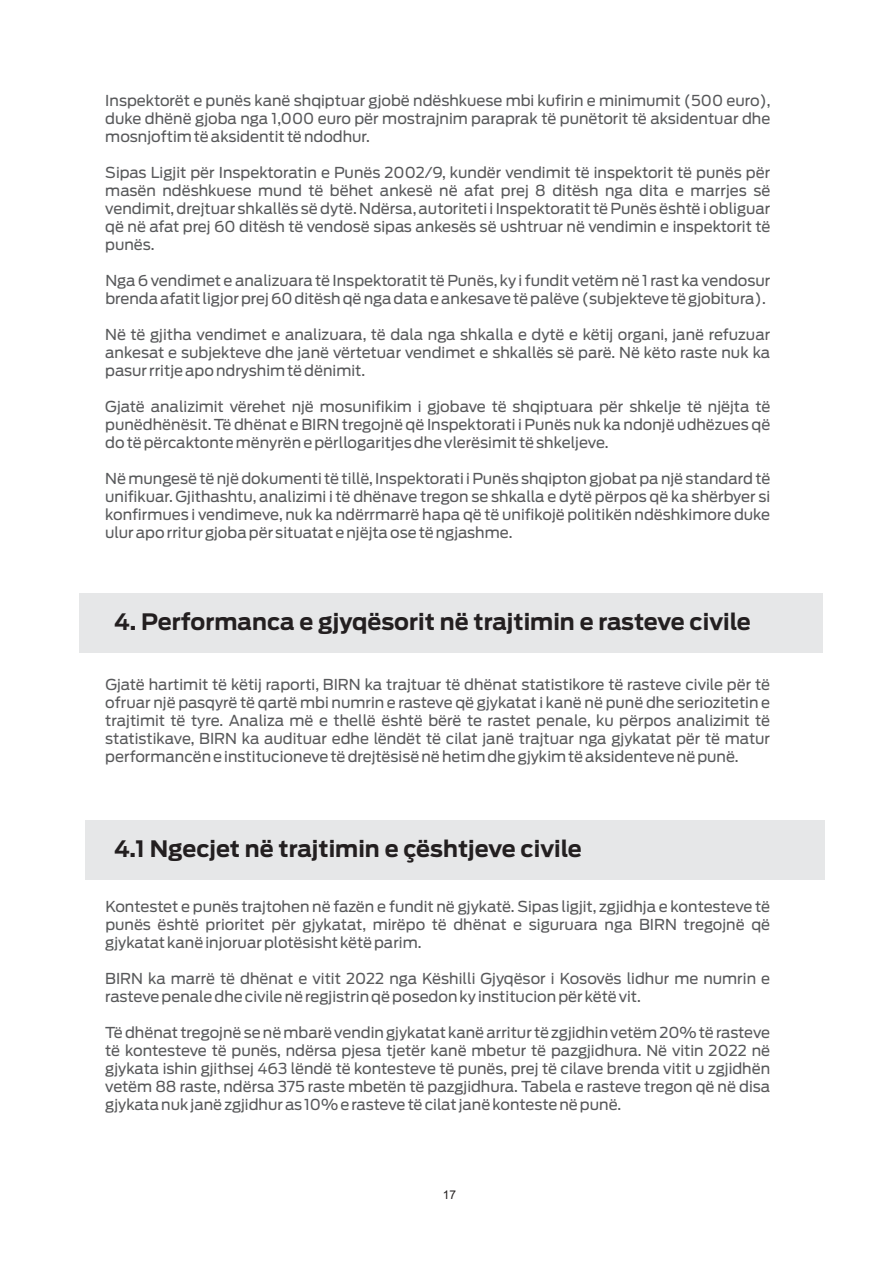
<style>
.page{position:relative;width:893px;height:1263px;background:#fff}
.page>*{position:absolute;margin:0;border:0;box-sizing:border-box;transform-origin:0 0}
.t1{font:700 22.5px "Antenna";color:#231f20}
.t2{font:15px/18px "Antenna";color:#58595b;text-align:justify}
.t3{font:12px "Arial";color:#231f20}
</style>
<div class="page">
<div style="left:80px;top:593px;width:743px;height:60px;background:#e6e7e8"></div>
<div style="left:85px;top:820px;width:740px;height:60px;background:#e6e7e8"></div>
<p class="t2" style="left:105px;top:92px;width:667px">Inspektorët e punës kanë shqiptuar gjobë ndëshkuese mbi kufirin e minimumit (500 euro), duke dhënë gjoba nga 1,000 euro për mostrajnim paraprak të punëtorit të aksidentuar dhe mosnjoftim të aksidentit të ndodhur.</p>
<p class="t2" style="left:105px;top:164px;width:667px">Sipas Ligjit për Inspektoratin e Punës 2002/9, kundër vendimit të inspektorit të punës për masën ndëshkuese mund të bëhet ankesë në afat prej 8 ditësh nga dita e marrjes së vendimit,drejtuar shkallës së dytë.Ndërsa,autoriteti i Inspektoratit të Punës është i obliguar që në afat prej 60 ditësh të vendosë sipas ankesës së ushtruar në vendimin e inspektorit të punës.</p>
<p class="t2" style="left:105px;top:272px;width:667px">Nga 6 vendimet e analizuara të Inspektoratit të Punës, ky i fundit vetëm në 1 rast ka vendosur brenda afatit ligjor prej 60 ditësh që nga data e ankesave të palëve (subjekteve të gjobitura).</p>
<p class="t2" style="left:105px;top:326px;width:667px">Në të gjitha vendimet e analizuara, të dala nga shkalla e dytë e këtij organi, janë refuzuar ankesat e subjekteve dhe janë vërtetuar vendimet e shkallës së parë. Në këto raste nuk ka pasur rritje apo ndryshim të dënimit.</p>
<p class="t2" style="left:105px;top:398px;width:667px">Gjatë analizimit vërehet një mosunifikim i gjobave të shqiptuara për shkelje të njëjta të punëdhënësit. Të dhënat e BIRN tregojnë që Inspektorati i Punës nuk ka ndonjë udhëzues që do të përcaktonte mënyrën e përllogaritjes dhe vlerësimit të shkeljeve.</p>
<p class="t2" style="left:105px;top:470px;width:667px">Në mungesë të një dokumenti të tillë, Inspektorati i Punës shqipton gjobat pa një standard të unifikuar. Gjithashtu, analizimi i të dhënave tregon se shkalla e dytë përpos që ka shërbyer si konfirmues i vendimeve, nuk ka ndërrmarrë hapa që të unifikojë politikën ndëshkimore duke ulur apo rritur gjoba për situatat e njëjta ose të ngjashme.</p>
<h1 class="t1" style="left:114px;top:612px;width:638px">4. Performanca e gjyqësorit në trajtimin e rasteve civile</h1>
<p class="t2" style="left:105px;top:676px;width:666px">Gjatë hartimit të këtij raporti, BIRN ka trajtuar të dhënat statistikore të rasteve civile për të ofruar një pasqyrë të qartë mbi numrin e rasteve që gjykatat i kanë në punë dhe seriozitetin e trajtimit të tyre. Analiza më e thellë është bërë te rastet penale, ku përpos analizimit të statistikave, BIRN ka audituar edhe lëndët të cilat janë trajtuar nga gjykatat për të matur performancën e institucioneve të drejtësisë në hetim dhe gjykim të aksidenteve në punë.</p>
<h1 class="t1" style="left:114px;top:839px;width:469px">4.1 Ngecjet në trajtimin e çështjeve civile</h1>
<p class="t2" style="left:105px;top:899px;width:666px">Kontestet e punës trajtohen në fazën e fundit në gjykatë. Sipas ligjit, zgjidhja e kontesteve të punës është prioritet për gjykatat, mirëpo të dhënat e siguruara nga BIRN tregojnë që gjykatat kanë injoruar plotësisht këtë parim.</p>
<p class="t2" style="left:105px;top:971px;width:666px">BIRN ka marrë të dhënat e vitit 2022 nga Këshilli Gjyqësor i Kosovës lidhur me numrin e rasteve penale dhe civile në regjistrin që posedon ky institucion për këtë vit.</p>
<p class="t2" style="left:105px;top:1025px;width:666px">Të dhënat tregojnë se në mbarë vendin gjykatat kanë arritur të zgjidhin vetëm 20% të rasteve të kontesteve të punës, ndërsa pjesa tjetër kanë mbetur të pazgjidhura. Në vitin 2022 në gjykata ishin gjithsej 463 lëndë të kontesteve të punës, prej të cilave brenda vitit u zgjidhën vetëm 88 raste, ndërsa 375 raste mbetën të pazgjidhura. Tabela e rasteve tregon që në disa gjykata nuk janë zgjidhur as 10% e rasteve të cilat janë konteste në punë.</p>
<p class="t3" style="left:443px;top:1190px;width:15px">17</p>
</div>
